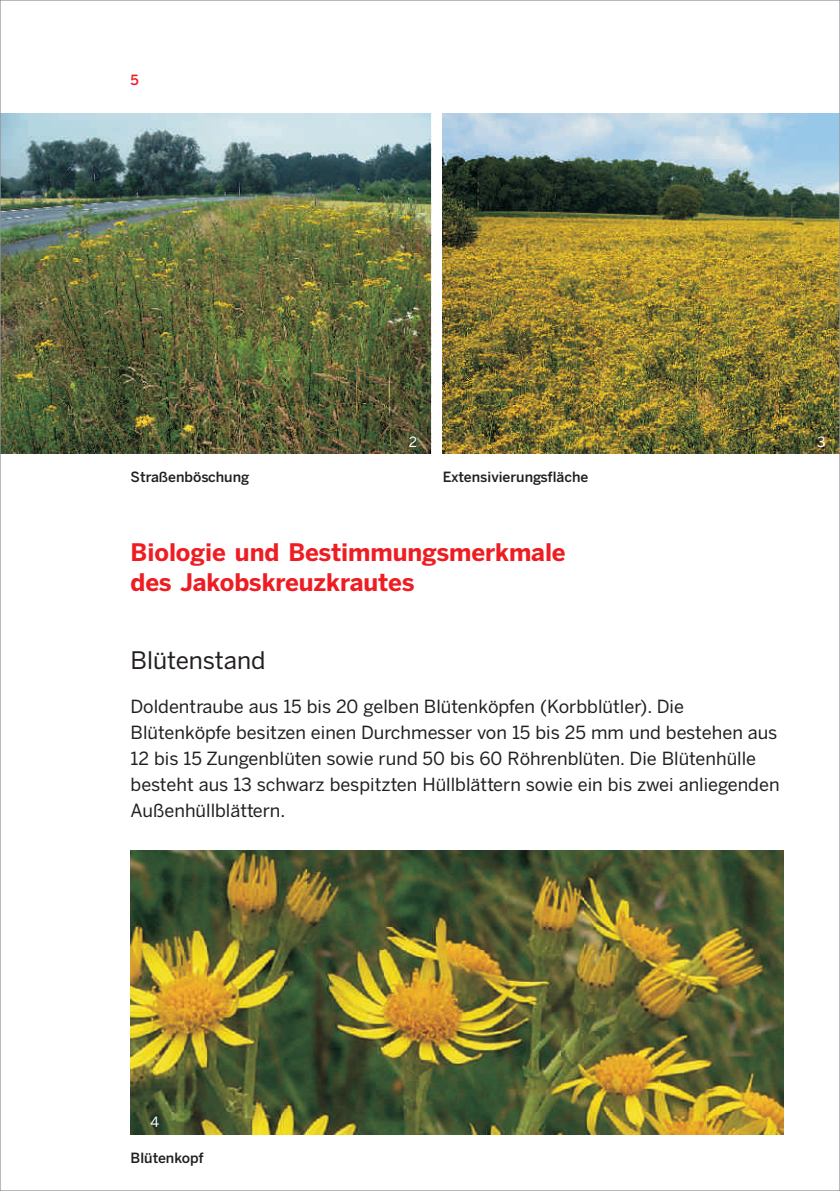
<style>
.page{position:relative;width:840px;height:1191px;background:#fff}
.page>*{position:absolute;margin:0;border:0;box-sizing:border-box;transform-origin:0 0}
.t1{font:700 24px/29.4px "Benton Sans";letter-spacing:-.005em;color:#ee1d23}
.t2{font:24px "Benton Sans";letter-spacing:-.005em;color:#231f20}
.t3{font:18px/26.2px "Benton Sans";color:#231f20}
.t4{font:500 14px "Benton Sans";color:#231f20}
.t5{font:14px "Benton Sans";color:#fff}
.t6{font:500 14px "Benton Sans";color:#ee1d23}
</style>
<div class="page">
<img style="left:131px;top:850px;width:652px;height:284px">
<img style="left:442px;top:114px;width:395px;height:340px">
<img style="left:2px;top:114px;width:429px;height:340px">
<p class="t6" style="left:131px;top:74px;width:10px">5</p>
<p class="t5" style="left:409px;top:436px;width:10px">2</p>
<p class="t5" style="left:817px;top:436px;width:10px">3</p>
<p class="t4" style="left:131px;top:471px;width:120px">Straßenböschung</p>
<p class="t4" style="left:442px;top:471px;width:147px">Extensivierungsfläche</p>
<h1 class="t1" style="left:131px;top:540px;width:436px">Biologie und Bestimmungsmerkmale des Jakobskreuzkrautes</h1>
<h1 class="t2" style="left:131px;top:650px;width:136px">Blütenstand</h1>
<p class="t3" style="left:131px;top:694px;width:650px">Doldentraube aus 15 bis 20 gelben Blütenköpfen (Korbblütler). Die Blütenköpfe besitzen einen Durchmesser von 15 bis 25 mm und bestehen aus 12 bis 15 Zungenblüten sowie rund 50 bis 60 Röhrenblüten. Die Blütenhülle besteht aus 13 schwarz bespitzten Hüllblättern sowie ein bis zwei anliegenden Außenhüllblättern.</p>
<p class="t5" style="left:150px;top:1116px;width:10px">4</p>
<p class="t4" style="left:131px;top:1151px;width:74px">Blütenkopf</p>
</div>
